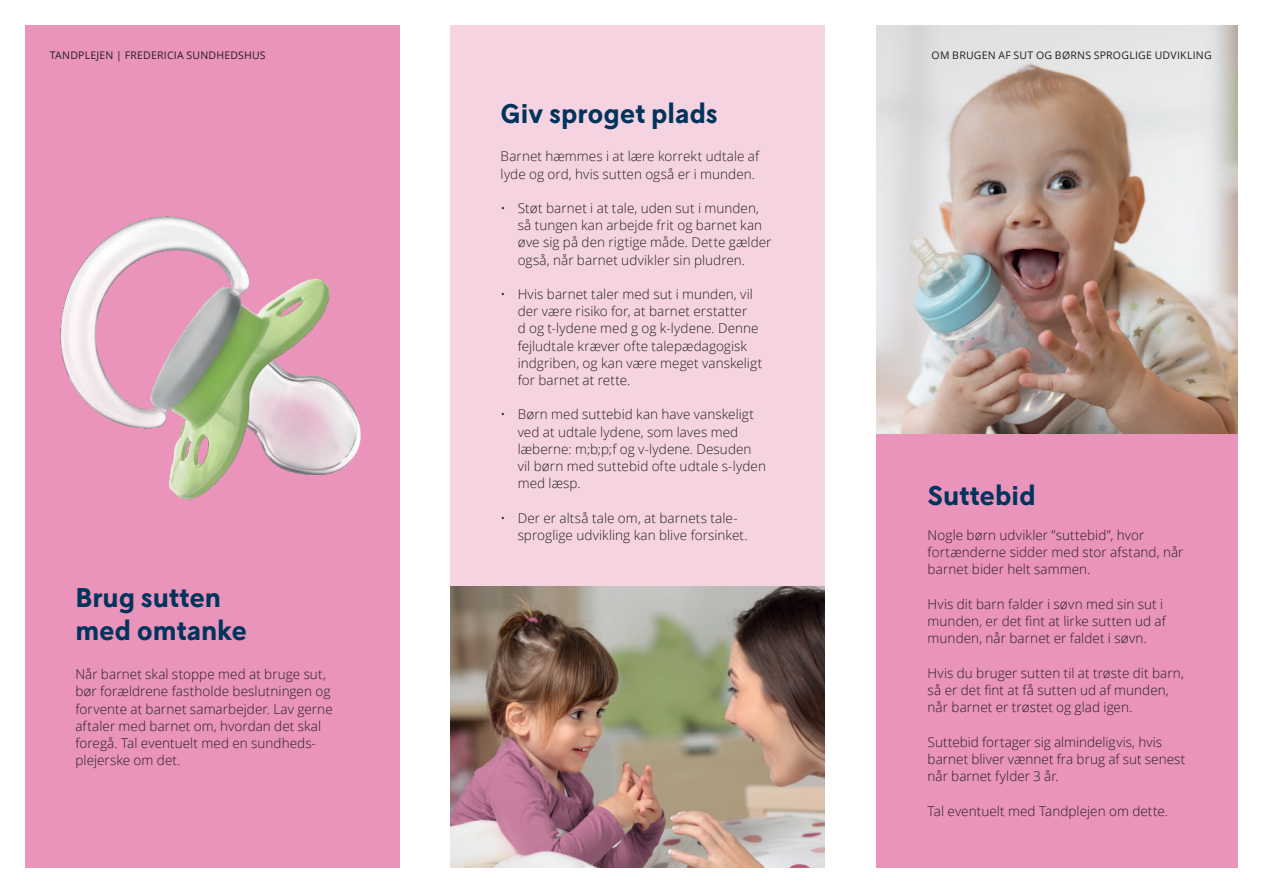
<style>
.page{position:relative;width:1263px;height:893px;background:#fff}
.page>*{position:absolute;margin:0;border:0;box-sizing:border-box;transform-origin:0 0}
.Tandplejen_FS_Lille{font:700 27px/33px "L10";color:#00345c}
.Tandplejen_FS_Brødte{font:300 13.5px/17.2px "Open Sans";letter-spacing:.005em;color:#231f20}
.t1{font:10.5px "Open Sans";letter-spacing:.02em;color:#231f20}
</style>
<div class="page">
<div style="left:26px;top:26px;width:374px;height:842px;background:#ea93bb"></div>
<div style="left:451px;top:26px;width:374px;height:841px;background:#f5d3e1"></div>
<div style="left:876px;top:317px;width:361px;height:551px;background:#ea93bb"></div>
<img style="left:451px;top:587px;width:374px;height:149px">
<img style="left:60px;top:216px;width:301px;height:284px">
<img style="left:451px;top:736px;width:374px;height:132px">
<img style="left:876px;top:26px;width:361px;height:408px">
<p class="t1" style="left:50px;top:48px;width:217px">TANDPLEJEN | FREDERICIA SUNDHEDSHUS</p>
<p class="t1" style="left:932px;top:48px;width:281px">OM BRUGEN AF SUT OG BØRNS SPROGLIGE UDVIKLING</p>
<p class="t1" style="left:1027px;top:48px;width:186px">ER SNUS OG TYGGETOBAK FARLIGT?</p>
<p class="Tandplejen_FS_Lille" style="left:75px;top:582px;width:173px">Brug sutten med omtanke</p>
<p class="Tandplejen_FS_Brødte" style="left:75px;top:665px;width:259px">Når barnet skal stoppe med at bruge sut, bør forældrene fastholde beslutningen og forvente at barnet samarbejder. Lav gerne aftaler med barnet om, hvordan det skal foregå. Tal eventuelt med en sundheds&shy;plejerske om det.</p>
<p class="Tandplejen_FS_Lille" style="left:501px;top:97px;width:219px">Giv sproget plads</p>
<p class="Tandplejen_FS_Brødte" style="left:501px;top:148px;width:260px">Barnet hæmmes i at lære korrekt udtale af lyde og ord, hvis sutten også er i munden.</p>
<p class="Tandplejen_FS_Brødte" style="left:518px;top:199px;width:255px;text-indent:-17px">• Støt barnet i at tale, uden sut i munden, så tungen kan arbejde frit og barnet kan øve sig på den rigtige måde. Dette gælder også, når barnet udvikler sin pludren.</p>
<p class="Tandplejen_FS_Brødte" style="left:518px;top:285px;width:246px;text-indent:-17px">• Hvis barnet taler med sut i munden, vil der være risiko for, at barnet erstatter<br>d og t-lydene med g og k-lydene. Denne fejludtale kræver ofte talepædagogisk indgriben, og kan være meget vanskeligt for barnet at rette.</p>
<p class="Tandplejen_FS_Brødte" style="left:518px;top:406px;width:250px;text-indent:-17px">• Børn med suttebid kan have vanskeligt ved at udtale lydene, som laves med læberne: m;b;p;f og v-lydene. Desuden vil børn med suttebid ofte udtale s-lyden med læsp.</p>
<p class="Tandplejen_FS_Brødte" style="left:518px;top:509px;width:231px;text-indent:-17px">• Der er altså tale om, at barnets tale&shy;sproglige udvikling kan blive forsinket.</p>
<p class="Tandplejen_FS_Lille" style="left:928px;top:480px;width:110px">Suttebid</p>
<p class="Tandplejen_FS_Brødte" style="left:928px;top:526px;width:257px">Nogle børn udvikler ”suttebid”, hvor fortænderne sidder med stor afstand, når barnet bider helt sammen.</p>
<p class="Tandplejen_FS_Brødte" style="left:928px;top:595px;width:240px">Hvis dit barn falder i søvn med sin sut i munden, er det fint at lirke sutten ud af munden, når barnet er faldet i søvn.</p>
<p class="Tandplejen_FS_Brødte" style="left:928px;top:664px;width:258px">Hvis du bruger sutten til at trøste dit barn, så er det fint at få sutten ud af munden, når barnet er trøstet og glad igen.</p>
<p class="Tandplejen_FS_Brødte" style="left:928px;top:733px;width:259px">Suttebid fortager sig almindeligvis, hvis barnet bliver vænnet fra brug af sut senest når barnet fylder 3 år.</p>
<p class="Tandplejen_FS_Brødte" style="left:928px;top:802px;width:242px">Tal eventuelt med Tandplejen om dette.</p>
</div>
